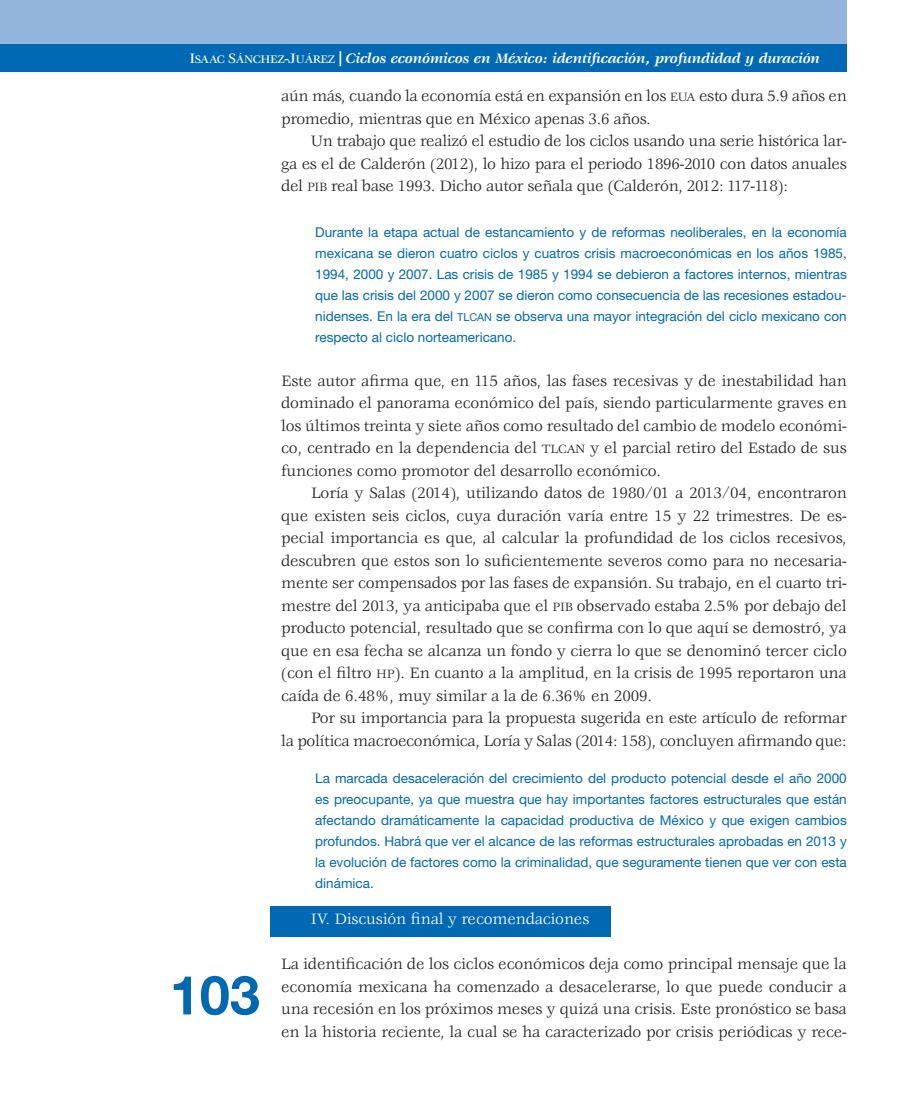
<style>
.page{position:relative;width:912px;height:1106px;background:#fff}
.page>*{position:absolute;margin:0;border:0;box-sizing:border-box;transform-origin:0 0}
.t1{font:700 54px "Helvetica Neue LT Std";color:#0168b3}
.t2{font:16.5px/22.5px "Veljovic";letter-spacing:-.02em;color:#231f20;text-align:justify}
.t3{font:16.5px "Veljovic";letter-spacing:-.01em;color:#fff}
.t4{font:italic 700 15px "Veljovic";letter-spacing:-.01em;color:#fff}
.t5{font:13.5px/21px "Helvetica Neue LT Std";color:#0168b3;text-align:justify}
.s1{font-family:"Veljovic Medium SC800";font-weight:400;font-style:normal}
.s2{font-family:"Veljovic Medium SC800";font-weight:400;font-style:normal;font-size:12px}
.s3{font-family:"Helvetica Neue LT Std";font-weight:500}
.s4{font-family:"Veljovic Book SC800";font-size:13.2px}
.s5{font-family:"Helvetica Neue LT Std Roman SC800";font-size:10.8px}
</style>
<div class="page">
<div style="left:0;top:0;width:846px;height:49px;background:#93b5db"></div>
<div style="left:0;top:44px;width:846px;height:27px;background:#0168b3"></div>
<div style="left:270px;top:905px;width:340px;height:31px;background:#0168b3"></div>
<p class="t4" style="left:189px;top:51px;width:632px"><span class="s1">I</span><span class="s2">SAAC</span> <span class="s1">S</span><span class="s2">ÁNCHEZ</span><span class="s1">-J</span><span class="s2">UÁREZ</span> <span class="s3">|</span> Ciclos económicos en México: identificación, profundidad y duración</p>
<p class="t2" style="left:281px;top:85px;width:567px">aún más, cuando la economía está en expansión en los <span class="s4">EUA</span> esto dura 5.9 años en promedio, mientras que en México apenas 3.6 años.</p>
<p class="t2" style="left:281px;top:130px;width:567px;text-indent:30px">Un trabajo que realizó el estudio de los ciclos usando una serie histórica lar&shy;ga es el de Calderón (2012), lo hizo para el periodo 1896-2010 con datos anuales del <span class="s4">PIB</span> real base 1993. Dicho autor señala que (Calderón, 2012: 117-118):</p>
<p class="t5" style="left:315px;top:222px;width:533px">Durante la etapa actual de estancamiento y de reformas neoliberales, en la economía mexicana se dieron cuatro ciclos y cuatros crisis macroeconómicas en los años 1985, 1994, 2000 y 2007. Las crisis de 1985 y 1994 se debieron a factores internos, mientras que las crisis del 2000 y 2007 se dieron como consecuencia de las recesiones estadou&shy;nidenses. En la era del <span class="s5">TLCAN</span> se observa una mayor integración del ciclo mexicano con respecto al ciclo norteamericano.</p>
<p class="t2" style="left:281px;top:370px;width:567px">Este autor afirma que, en 115 años, las fases recesivas y de inestabilidad han dominado el panorama económico del país, siendo particularmente graves en los últimos treinta y siete años como resultado del cambio de modelo económi&shy;co, centrado en la dependencia del <span class="s4">TLCAN</span> y el parcial retiro del Estado de sus funciones como promotor del desarrollo económico.</p>
<p class="t2" style="left:281px;top:482px;width:567px;text-indent:30px">Loría y Salas (2014), utilizando datos de 1980/01 a 2013/04, encontraron que existen seis ciclos, cuya duración varía entre 15 y 22 trimestres. De es&shy;pecial importancia es que, al calcular la profundidad de los ciclos recesivos, descubren que estos son lo suficientemente severos como para no necesaria&shy;mente ser compensados por las fases de expansión. Su trabajo, en el cuarto tri&shy;mestre del 2013, ya anticipaba que el <span class="s4">PIB</span> observado estaba 2.5% por debajo del producto potencial, resultado que se confirma con lo que aquí se demostró, ya que en esa fecha se alcanza un fondo y cierra lo que se denominó tercer ciclo (con el filtro <span class="s4">HP</span>). En cuanto a la amplitud, en la crisis de 1995 reportaron una caída de 6.48%, muy similar a la de 6.36% en 2009.</p>
<p class="t2" style="left:281px;top:707px;width:567px;text-align:right">Por su importancia para la propuesta sugerida en este artículo de reformar<br>la política macroeconómica, Loría y Salas (2014: 158), concluyen afirmando que:</p>
<p class="t5" style="left:315px;top:768px;width:533px">La marcada desaceleración del crecimiento del producto potencial desde el año 2000 es preocupante, ya que muestra que hay importantes factores estructurales que están afectando dramáticamente la capacidad productiva de México y que exigen cambios profundos. Habrá que ver el alcance de las reformas estructurales aprobadas en 2013 y la evolución de factores como la criminalidad, que seguramente tienen que ver con esta dinámica.</p>
<p class="t3" style="left:311px;top:910px;width:280px">IV. Discusión final y recomendaciones</p>
<p class="t2" style="left:281px;top:953px;width:567px">La identificación de los ciclos económicos deja como principal mensaje que la economía mexicana ha comenzado a desacelerarse, lo que puede conducir a una recesión en los próximos meses y quizá una crisis. Este pronóstico se basa en la historia reciente, la cual se ha caracterizado por crisis periódicas y rece-</p>
<h1 class="t1" style="left:170px;top:961px;width:92px">103</h1>
</div>
